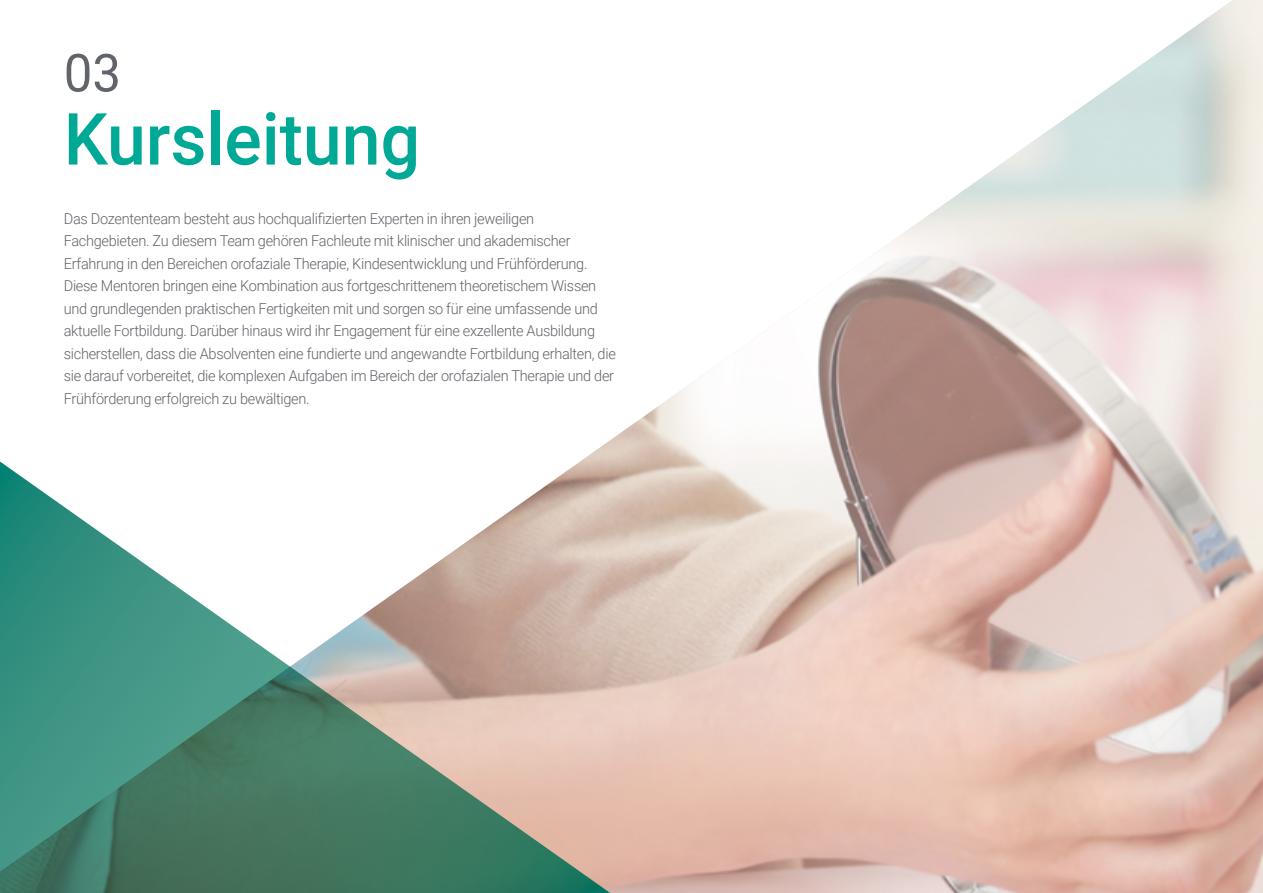
<style>
.page{position:relative;width:1263px;height:893px;background:#fff}
.page>*{position:absolute;margin:0;border:0;box-sizing:border-box;transform-origin:0 0}
.t1{font:500 72px "Roboto";color:#00a996}
.t2{font:52.5px "Roboto";color:#61646a}
.t3{font:300 15px/22.5px "Roboto";letter-spacing:-.02em;color:#61646a}
</style>
<div class="page">
<img style="left:602px;top:0;width:661px;height:893px">
<svg style="left:0;top:446px;width:640px;height:447px"></svg>
<h2 class="t2" style="left:64px;top:36px;width:59px">03</h2>
<h1 class="t1" style="left:64px;top:89px;width:358px">Kursleitung</h1>
<p class="t3" style="left:64px;top:207px;width:554px">Das Dozententeam besteht aus hochqualifizierten Experten in ihren jeweiligen Fachgebieten. Zu diesem Team gehören Fachleute mit klinischer und akademischer Erfahrung in den Bereichen orofaziale Therapie, Kindesentwicklung und Frühförderung.<br>Diese Mentoren bringen eine Kombination aus fortgeschrittenem theoretischem Wissen und grundlegenden praktischen Fertigkeiten mit und sorgen so für eine umfassende und aktuelle Fortbildung. Darüber hinaus wird ihr Engagement für eine exzellente Ausbildung sicherstellen, dass die Absolventen eine fundierte und angewandte Fortbildung erhalten, die sie darauf vorbereitet, die komplexen Aufgaben im Bereich der orofazialen Therapie und der Frühförderung erfolgreich zu bewältigen.</p>
</div>
